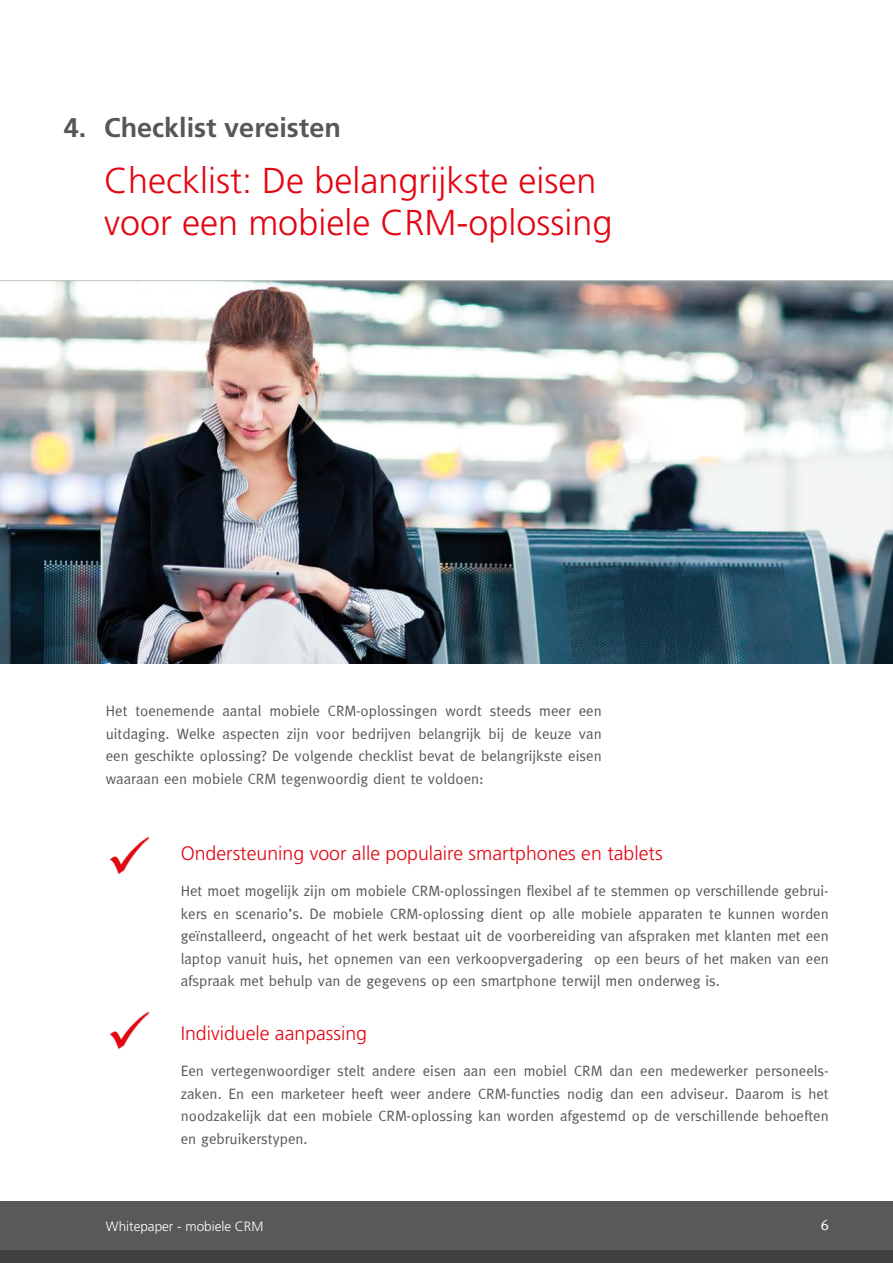
<style>
.page{position:relative;width:893px;height:1263px;background:#fff}
.page>*{position:absolute;margin:0;border:0;box-sizing:border-box;transform-origin:0 0}
.t1{font:300 36px/42px "Frutiger LT Std";color:#e30613}
.t2{font:700 27px "Frutiger LT Std";color:#575756}
.t3{font:300 19.5px "Frutiger LT Std";color:#e30613}
.t4{font:15px/22.5px "Meta Normal";color:#575756;text-align:justify}
.t5{font:15px "Meta Normal";color:#fff}
.t6{font:300 13.5px "Frutiger LT Std";color:#fff}
</style>
<div class="page">
<img style="left:0;top:281px;width:893px;height:382px">
<div style="left:0;top:1201px;width:893px;height:54px;background:#595959"></div>
<div style="left:0;top:1250px;width:893px;height:13px;background:#404040"></div>
<img style="left:109px;top:836px;width:41px;height:39px">
<img style="left:109px;top:1011px;width:41px;height:39px">
<hr style="left:0;top:280px;width:893px;height:1px;background:#c4c4c4">
<h2 class="t2" style="left:64px;top:112px;width:279px">4. Checklist vereisten</h2>
<h1 class="t1" style="left:104px;top:160px;width:510px">Checklist: De belangrijkste eisen voor een mobiele CRM-oplossing</h1>
<p class="t4" style="left:106px;top:700px;width:497px">Het toenemende aantal mobiele CRM-oplossingen wordt steeds meer een uitdaging. Welke aspecten zijn voor bedrijven belangrijk bij de keuze van een geschikte oplossing? De volgende checklist bevat de belangrijkste eisen waaraan een mobiele CRM tegenwoordig dient te voldoen:</p>
<h3 class="t3" style="left:181px;top:843px;width:483px">Ondersteuning voor alle populaire smartphones en tablets</h3>
<p class="t4" style="left:181px;top:880px;width:650px">Het moet mogelijk zijn om mobiele CRM-oplossingen flexibel af te stemmen op verschillende gebrui&shy;kers en scenario’s. De mobiele CRM-oplossing dient op alle mobiele apparaten te kunnen worden geïnstalleerd, ongeacht of het werk bestaat uit de voorbereiding van afspraken met klanten met een laptop vanuit huis, het opnemen van een verkoopvergadering op een beurs of het maken van een afspraak met behulp van de gegevens op een smartphone terwijl men onderweg is.</p>
<h3 class="t3" style="left:181px;top:1023px;width:188px">Individuele aanpassing</h3>
<p class="t4" style="left:181px;top:1060px;width:650px">Een vertegenwoordiger stelt andere eisen aan een mobiel CRM dan een medewerker personeels&shy;zaken. En een marketeer heeft weer andere CRM-functies nodig dan een adviseur. Daarom is het noodzakelijk dat een mobiele CRM-oplossing kan worden afgestemd op de verschillende behoeften en gebruikerstypen.</p>
<p class="t6" style="left:106px;top:1218px;width:159px">Whitepaper - mobiele CRM</p>
<p class="t5" style="left:821px;top:1216px;width:10px">6</p>
</div>
